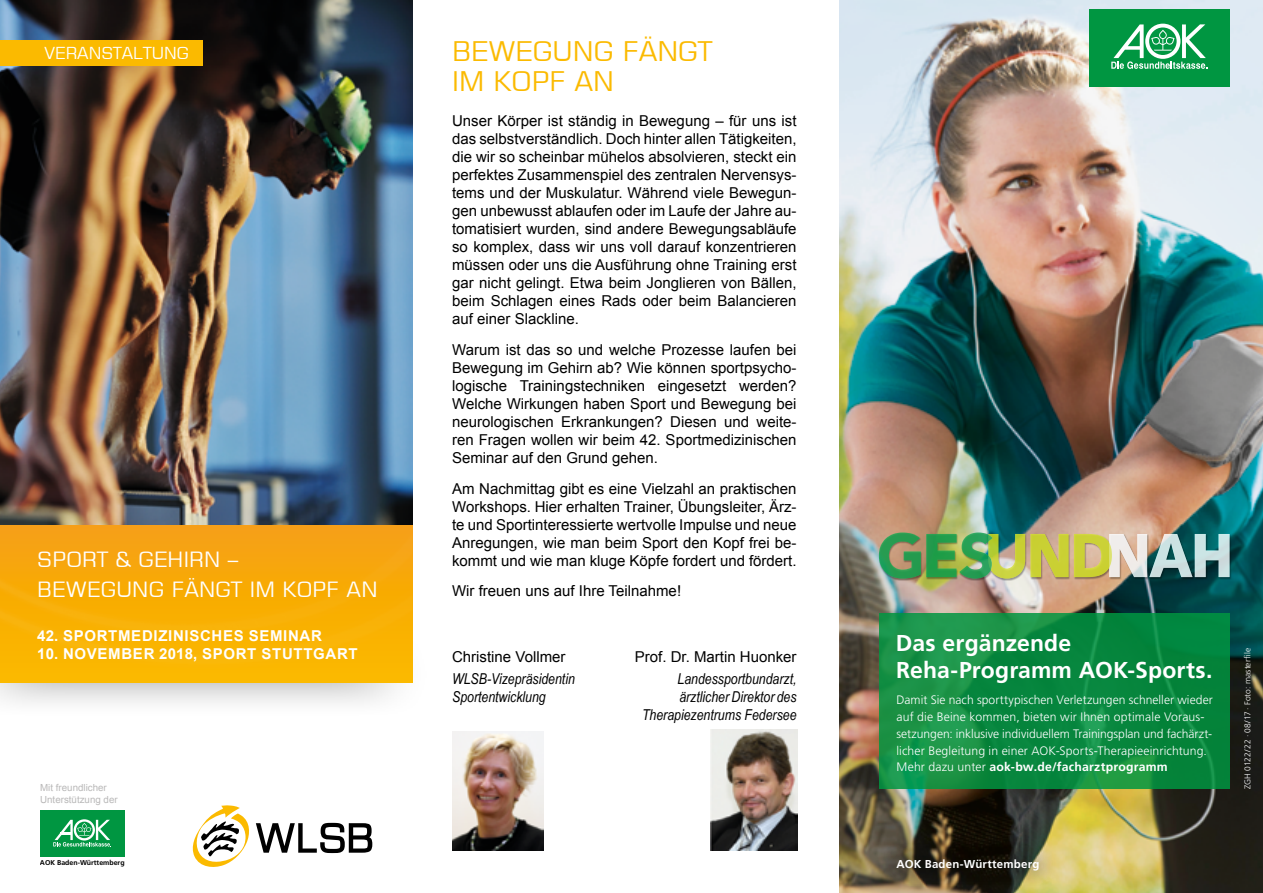
<style>
.page{position:relative;width:1263px;height:893px;background:#fff}
.page>*{position:absolute;margin:0;border:0;box-sizing:border-box;transform-origin:0 0}
.t1{font:27px/30px "Square 721 BT";color:#fbba00}
.t2{font:700 22.95px/26.8px "Frutiger LT";letter-spacing:.005em;color:#fff}
.t3{font:21px/30px "Square 721 BT";letter-spacing:.01em;color:#fff}
.t4{font:16.5px "Square 721 BT";color:#fff}
.t5{font:15px/18px "Arial";color:#000;text-align:justify}
.t6{font:italic 15px/18px "Arial Narrow";color:#000;text-align:right}
.t7{font:700 15px "Arial";letter-spacing:.045em;color:#fff}
.t8{font:300 12.3px/16.8px "Frutiger LT";letter-spacing:.005em;color:#fff}
.t9{font:700 11.55px "Frutiger LT";letter-spacing:.02em;color:#fff}
.t10{font:9.75px/11.7px "Arial";color:#b9b8b8}
.t11{font:300 8.4px "Frutiger LT";letter-spacing:.015em;color:#fff}
.t12{font:700 7.05px "Frutiger LT Std";color:#000}
.s1{font-weight:700}
</style>
<div class="page">
<div style="left:0;top:534px;width:436px;height:186px;background:#000;opacity:.5"></div>
<img style="left:0;top:0;width:412px;height:682px">
<div style="left:40px;top:811px;width:85px;height:46px;background:#009641"></div>
<svg style="left:53px;top:819px;width:58px;height:28px"></svg>
<svg style="left:193px;top:805px;width:56px;height:62px"></svg>
<svg style="left:256px;top:823px;width:116px;height:30px"></svg>
<img style="left:839px;top:0;width:424px;height:893px">
<svg style="left:879px;top:614px;width:350px;height:175px;background:#0d8b41"></svg>
<div style="left:880px;top:841px;width:177px;height:47px;background:#000;opacity:.6"></div>
<div style="left:882px;top:844px;width:172px;height:41px;background:#000;opacity:.6"></div>
<div style="left:879px;top:532px;width:353px;height:49px;background:#000;opacity:.4"></div>
<svg style="left:1074px;top:534px;width:155px;height:43px;background:#acba9c"></svg>
<img style="left:879px;top:532px;width:189px;height:46px">
<div style="left:1089px;top:9px;width:140px;height:77px;background:#009641"></div>
<svg style="left:1111px;top:24px;width:96px;height:45px"></svg>
<img style="left:452px;top:731px;width:91px;height:120px">
<img style="left:710px;top:730px;width:87px;height:121px">
<div style="left:0;top:40px;width:202px;height:26px;background:#fbba00"></div>
<p class="t4" style="left:44px;top:43px;width:146px">VERANSTALTUNG</p>
<h3 class="t3" style="left:37px;top:544px;width:342px">SPORT &amp; GEHIRN –<br>BEWEGUNG FÄNGT IM KOPF AN</h3>
<p class="t7" style="left:37px;top:625px;width:286px">42. SPORTMEDIZINISCHES SEMINAR</p>
<p class="t7" style="left:37px;top:643px;width:322px">10. NOVEMBER 2018, SPORT STUTTGART</p>
<p class="t10" style="left:40px;top:782px;width:79px">Mit freundlicher<br>Unterstützung der</p>
<p class="t12" style="left:40px;top:859px;width:86px">AOK Baden-Württemberg</p>
<h1 class="t1" style="left:452px;top:36px;width:262px">BEWEGUNG FÄNGT<br>IM KOPF AN</h1>
<p class="t5" style="left:452px;top:112px;width:346px">Unser Körper ist ständig in Bewegung – für uns ist das selbstverständlich. Doch hinter allen Tätigkeiten, die wir so scheinbar mühelos absolvieren, steckt ein perfektes Zusammenspiel des zentralen Nervensys&shy;tems und der Muskulatur. Während viele Bewegun&shy;gen unbewusst ablaufen oder im Laufe der Jahre au&shy;tomatisiert wurden, sind andere Bewegungsabläufe so komplex, dass wir uns voll darauf konzentrieren müssen oder uns die Ausführung ohne Training erst gar nicht gelingt. Etwa beim Jonglieren von Bällen, beim Schlagen eines Rads oder beim Balancieren auf einer Slackline.</p>
<p class="t5" style="left:452px;top:340px;width:346px">Warum ist das so und welche Prozesse laufen bei Bewegung im Gehirn ab? Wie können sportpsycho&shy;logische Trainingstechniken eingesetzt werden?<br>Welche Wirkungen haben Sport und Bewegung bei neurologischen Erkrankungen? Diesen und weite&shy;ren Fragen wollen wir beim 42. Sportmedizinischen Seminar auf den Grund gehen.</p>
<p class="t5" style="left:452px;top:479px;width:346px">Am Nachmittag gibt es eine Vielzahl an praktischen Workshops. Hier erhalten Trainer, Übungsleiter, Ärz&shy;te und Sportinteressierte wertvolle Impulse und neue Anregungen, wie man beim Sport den Kopf frei be&shy;kommt und wie man kluge Köpfe fordert und fördert.</p>
<p class="t5" style="left:452px;top:582px;width:230px">Wir freuen uns auf Ihre Teilnahme!</p>
<p class="t5" style="left:452px;top:648px;width:115px">Christine Vollmer</p>
<p class="t5" style="left:635px;top:648px;width:163px">Prof. Dr. Martin Huonker</p>
<p class="t6" style="left:452px;top:670px;width:124px">WLSB-Vizepräsidentin</p>
<p class="t6" style="left:678px;top:670px;width:120px">Landessportbundarzt,</p>
<p class="t6" style="left:452px;top:688px;width:95px">Sportentwicklung</p>
<p class="t6" style="left:642px;top:688px;width:156px">ärztlicher Direktor des<br>Therapiezentrums Federsee</p>
<h2 class="t2" style="left:896px;top:630px;width:318px">Das ergänzende<br>Reha-Programm AOK-Sports.</h2>
<p class="t8" style="left:896px;top:692px;width:318px">Damit Sie nach sporttypischen Verletzungen schneller wieder auf die Beine kommen, bieten wir Ihnen optimale Voraus&shy;setzungen: inklusive individuellem Trainingsplan und fachärzt&shy;licher Begleitung in einer AOK-Sports-Therapieeinrichtung.<br>Mehr dazu unter <span class="s1">aok-bw.de/facharztprogramm</span></p>
<p class="t9" style="left:896px;top:857px;width:144px">AOK Baden-Württemberg</p>
<p class="t11" style="left:1243px;top:789px;width:143px;rotate:-90deg">ZGH 0122/22 · 08/17 · Foto: masterfile</p>
</div>
